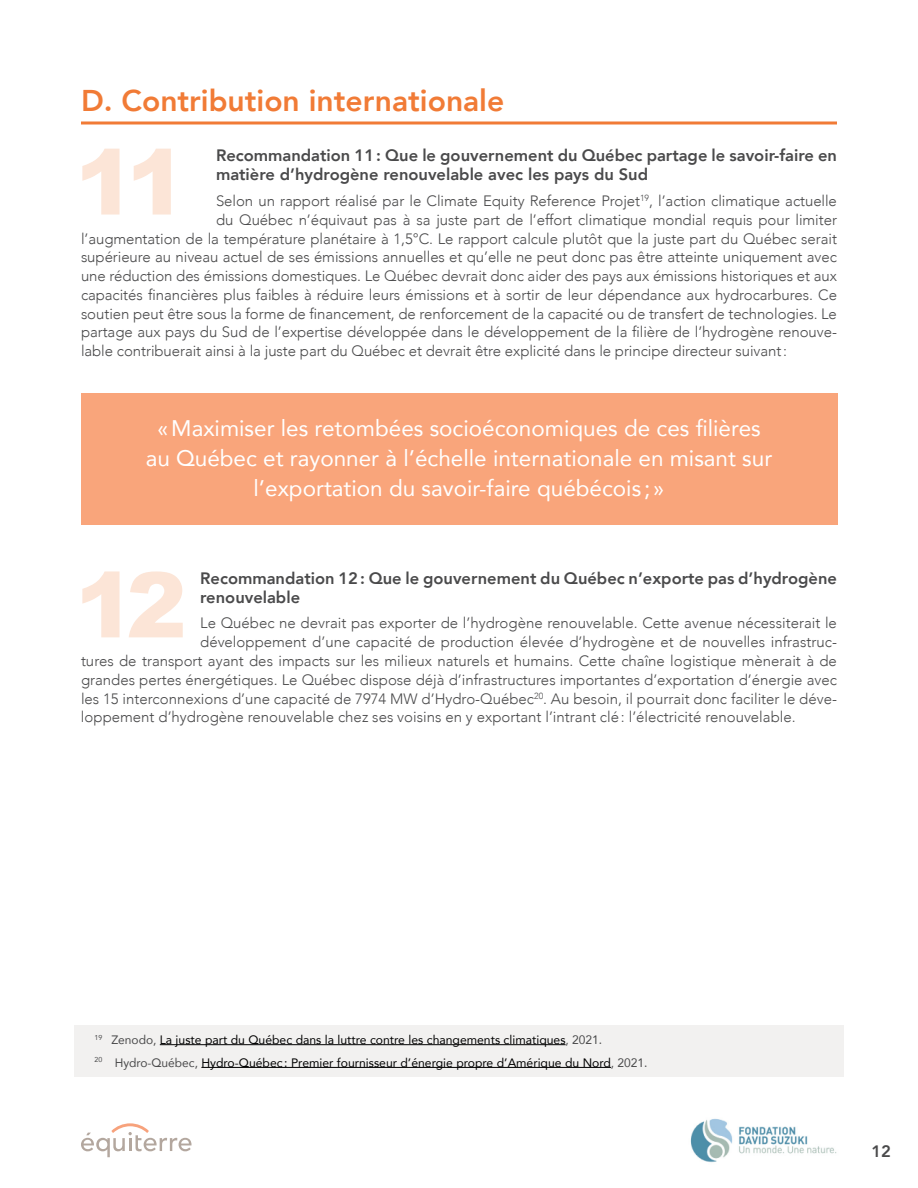
<style>
.page{position:relative;width:918px;height:1188px;background:#fff}
.page>*{position:absolute;margin:0;border:0;box-sizing:border-box;transform-origin:0 0}
.t1{font:900 90.6px "Arial";color:#fce5d7}
.t2{font:800 30px "Avenir";color:#f17b36}
.t3{font:22.5px/30px "Avenir";color:#fff;text-align:center}
.t4{font:800 16.5px/18.8px "Avenir";color:#4a4a4b}
.t5{font:300 15px "Avenir";letter-spacing:-.005em;color:#4a4a4b}
.t6{font:12.15px/22.8px "Avenir";color:#000}
.s1{color:#4a4a4b}
</style>
<div class="page">
<svg style="left:81px;top:1123px;width:111px;height:34px"></svg>
<img style="left:690px;top:1118px;width:147px;height:45px">
<div style="left:74px;top:1025px;width:770px;height:30px;background:#f2f1f0"></div>
<hr style="left:160px;top:1044px;width:406px;height:1px;background:#000">
<div style="left:74px;top:1047px;width:770px;height:30px;background:#f2f1f0"></div>
<hr style="left:201px;top:1067px;width:410px;height:1px;background:#000">
<div style="left:81px;top:393px;width:756px;height:132px;background:#f9a57b"></div>
<hr style="left:81px;top:121px;width:756px;height:3px;background:#f17b36">
<h2 class="t2" style="left:81px;top:84px;width:425px">D. Contribution internationale</h2>
<p class="t4" style="left:216px;top:146px;width:623px">Recommandation 11 : Que le gouvernement du Québec partage le savoir-faire en matière d’hydrogène renouvelable avec les pays du Sud</p>
<p class="t5" style="left:216px;top:192px;width:623px">Selon un rapport réalisé par le Climate Equity Reference Projet<sup>19</sup>, l’action climatique actuelle</p>
<p class="t5" style="left:216px;top:211px;width:623px">du Québec n’équivaut pas à sa juste part de l’effort climatique mondial requis pour limiter</p>
<p class="t5" style="left:81px;top:230px;width:758px">l’augmentation de la température planétaire à 1,5°C. Le rapport calcule plutôt que la juste part du Québec serait</p>
<p class="t5" style="left:81px;top:248px;width:758px">supérieure au niveau actuel de ses émissions annuelles et qu’elle ne peut donc pas être atteinte uniquement avec</p>
<p class="t5" style="left:81px;top:267px;width:758px">une réduction des émissions domestiques. Le Québec devrait donc aider des pays aux émissions historiques et aux</p>
<p class="t5" style="left:81px;top:286px;width:758px">capacités financières plus faibles à réduire leurs émissions et à sortir de leur dépendance aux hydrocarbures. Ce</p>
<p class="t5" style="left:81px;top:305px;width:758px">soutien peut être sous la forme de financement, de renforcement de la capacité ou de transfert de technologies. Le</p>
<p class="t5" style="left:81px;top:323px;width:758px">partage aux pays du Sud de l’expertise développée dans le développement de la filière de l’hydrogène renouve-</p>
<p class="t5" style="left:81px;top:342px;width:708px">lable contribuerait ainsi à la juste part du Québec et devrait être explicité dans le principe directeur suivant :</p>
<h1 class="t1" style="left:75px;top:130px;width:113px">11</h1>
<h3 class="t3" style="left:146px;top:412px;width:628px">« Maximiser les retombées socioéconomiques de ces filières au Québec et rayonner à l’échelle internationale en misant sur l’exportation du savoir-faire québécois ; »</h3>
<h1 class="t1" style="left:75px;top:553px;width:113px">12</h1>
<p class="t4" style="left:200px;top:569px;width:638px">Recommandation 12 : Que le gouvernement du Québec n’exporte pas d’hydrogène renouvelable</p>
<p class="t5" style="left:200px;top:614px;width:638px">Le Québec ne devrait pas exporter de l’hydrogène renouvelable. Cette avenue nécessiterait le</p>
<p class="t5" style="left:200px;top:633px;width:638px">développement d’une capacité de production élevée d’hydrogène et de nouvelles infrastruc-</p>
<p class="t5" style="left:81px;top:652px;width:757px">tures de transport ayant des impacts sur les milieux naturels et humains. Cette chaîne logistique mènerait à de</p>
<p class="t5" style="left:81px;top:671px;width:757px">grandes pertes énergétiques. Le Québec dispose déjà d’infrastructures importantes d’exportation d’énergie avec</p>
<p class="t5" style="left:81px;top:690px;width:758px">les 15 interconnexions d’une capacité de 7974 MW d’Hydro-Québec<sup>20</sup>. Au besoin, il pourrait donc faciliter le déve-</p>
<p class="t5" style="left:81px;top:708px;width:716px">loppement d’hydrogène renouvelable chez ses voisins en y exportant l’intrant clé : l’électricité renouvelable.</p>
<p class="t6" style="left:94px;top:1028px;width:555px"><sup>19</sup> <span class="s1">Zenodo,</span> La juste part du Québec dans la luttre contre les changements climatiques<span class="s1">, 2021.<br></span><sup>20</sup> <span class="s1">Hydro-Québec,</span> Hydro-Québec : Premier fournisseur d’énergie propre d’Amérique du Nord<span class="s1">, 2021.</span></p>
<p class="t4" style="left:871px;top:1142px;width:21px">12</p>
</div>
